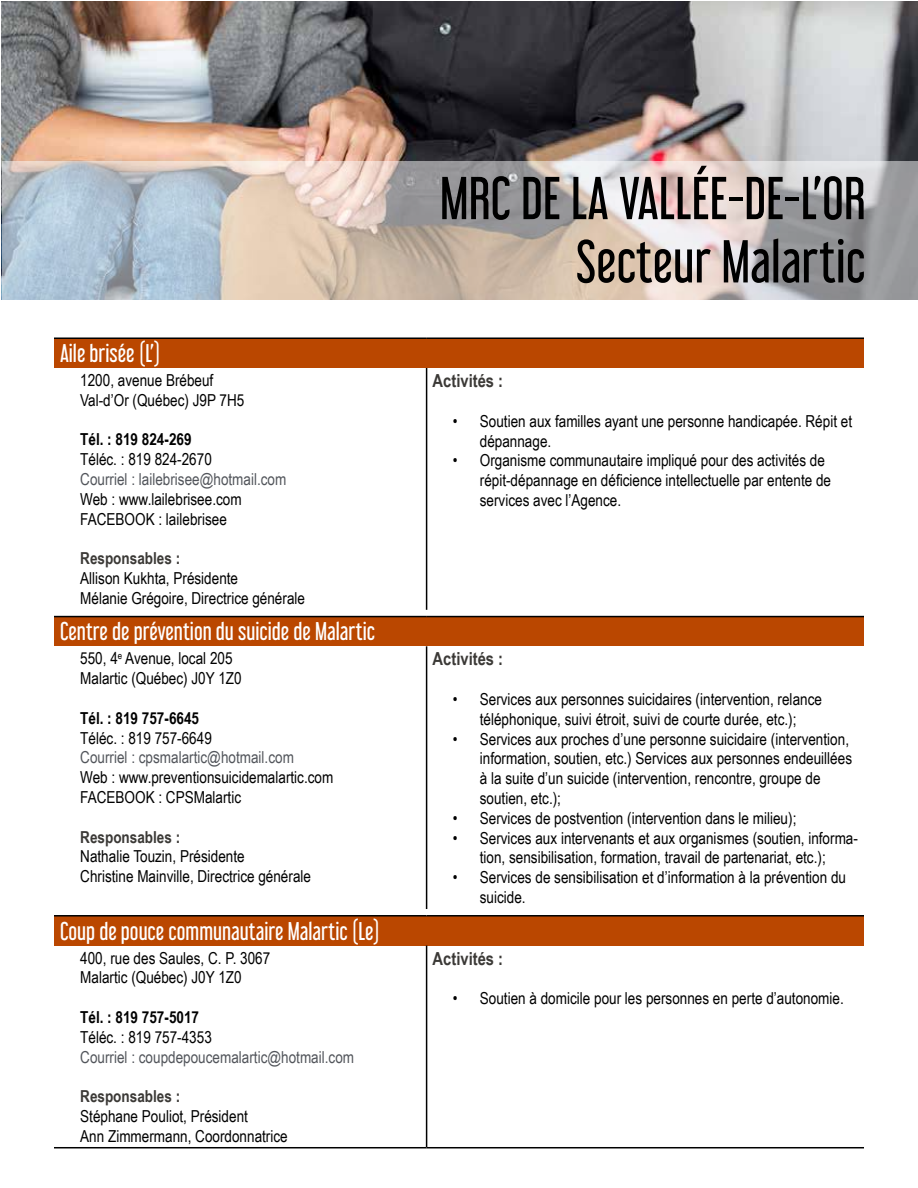
<style>
.page{position:relative;width:918px;height:1188px;background:#fff}
.page>*{position:absolute;margin:0;border:0;box-sizing:border-box;transform-origin:0 0}
.t1{font:54px/63.3px "Libel Suit Rg";color:#000;text-align:right}
.t2{font:22.5px "Libel Suit Rg";color:#fff}
.t3{font:700 18px "Arial Narrow";color:#3b3936}
.t4{font:16.5px/19.8px "Arial Narrow";color:#000}
.t5{font:16.5px "Arial Narrow";color:#52555b}
.t6{font:700 16.5px "Arial Narrow";color:#000}
.t7{font:700 16.5px "Arial Narrow";color:#3b3936}
</style>
<div class="page">
<div style="left:54px;top:338px;width:810px;height:30px;background:#ba4700"></div>
<hr style="left:54px;top:338px;width:373px;height:1px;background:#000">
<hr style="left:427px;top:338px;width:437px;height:1px;background:#000">
<hr style="left:426px;top:368px;width:1px;height:242px;background:#000">
<div style="left:54px;top:617px;width:810px;height:29px;background:#ba4700"></div>
<hr style="left:54px;top:616px;width:373px;height:1px;background:#000">
<hr style="left:427px;top:616px;width:437px;height:1px;background:#000">
<hr style="left:426px;top:646px;width:1px;height:263px;background:#000">
<div style="left:54px;top:916px;width:810px;height:30px;background:#ba4700"></div>
<hr style="left:54px;top:915px;width:373px;height:2px;background:#000">
<hr style="left:427px;top:915px;width:437px;height:2px;background:#000">
<hr style="left:426px;top:946px;width:1px;height:201px;background:#000">
<hr style="left:54px;top:1147px;width:373px;height:1px;background:#000">
<hr style="left:427px;top:1147px;width:437px;height:1px;background:#000">
<img style="left:2px;top:1px;width:916px;height:160px">
<svg style="left:2px;top:161px;width:916px;height:138px;background:#c1bdba"></svg>
<h2 class="t2" style="left:60px;top:335px;width:102px">Aile brisée (L’)</h2>
<p class="t4" style="left:80px;top:370px;width:166px">1200, avenue Brébeuf<br>Val-d’Or (Québec) J9P 7H5</p>
<p class="t6" style="left:80px;top:427px;width:113px">Tél. : 819 824-269</p>
<p class="t4" style="left:80px;top:449px;width:133px">Téléc. : 819 824-2670</p>
<p class="t5" style="left:80px;top:467px;width:208px">Courriel : lailebrisee@hotmail.com</p>
<p class="t4" style="left:80px;top:488px;width:163px">Web : www.lailebrisee.com<br>FACEBOOK : lailebrisee</p>
<p class="t7" style="left:80px;top:546px;width:102px">Responsables :</p>
<p class="t4" style="left:80px;top:568px;width:226px">Allison Kukhta, Présidente<br>Mélanie Grégoire, Directrice générale</p>
<h2 class="t2" style="left:60px;top:613px;width:317px">Centre de prévention du suicide de Malartic</h2>
<p class="t4" style="left:80px;top:648px;width:163px">550, 4<sup>e</sup> Avenue, local 205<br>Malartic (Québec) J0Y 1Z0</p>
<p class="t6" style="left:80px;top:705px;width:120px">Tél. : 819 757-6645</p>
<p class="t4" style="left:80px;top:727px;width:133px">Téléc. : 819 757-6649</p>
<p class="t5" style="left:80px;top:745px;width:215px">Courriel : cpsmalartic@hotmail.com</p>
<p class="t4" style="left:80px;top:767px;width:255px">Web : www.preventionsuicidemalartic.com<br>FACEBOOK : CPSMalartic</p>
<p class="t7" style="left:80px;top:824px;width:102px">Responsables :</p>
<p class="t4" style="left:80px;top:846px;width:232px">Nathalie Touzin, Présidente<br>Christine Mainville, Directrice générale</p>
<h2 class="t2" style="left:60px;top:912px;width:321px">Coup de pouce communautaire Malartic (Le)</h2>
<p class="t4" style="left:80px;top:947px;width:192px">400, rue des Saules, C. P. 3067<br>Malartic (Québec) J0Y 1Z0</p>
<p class="t6" style="left:80px;top:1005px;width:120px">Tél. : 819 757-5017</p>
<p class="t4" style="left:80px;top:1026px;width:133px">Téléc. : 819 757-4353</p>
<p class="t5" style="left:80px;top:1045px;width:275px">Courriel : coupdepoucemalartic@hotmail.com</p>
<p class="t7" style="left:80px;top:1084px;width:102px">Responsables :</p>
<p class="t4" style="left:80px;top:1106px;width:209px">Stéphane Pouliot, Président<br>Ann Zimmermann, Coordonnatrice</p>
<h1 class="t1" style="left:440px;top:161px;width:427px">MRC DE LA VALLÉE-DE-L’OR<br>Secteur Malartic</h1>
<p class="t3" style="left:433px;top:367px;width:72px">Activités :</p>
<p class="t4" style="left:480px;top:410px;width:374px;text-indent:-27px">• Soutien aux familles ayant une personne handicapée. Répit et dépannage.</p>
<p class="t4" style="left:480px;top:450px;width:353px;text-indent:-27px">• Organisme communautaire impliqué pour des activités de répit-dépannage en déficience intellectuelle par entente de services avec l’Agence.</p>
<p class="t3" style="left:433px;top:645px;width:72px">Activités :</p>
<p class="t4" style="left:453px;top:689px;width:371px;text-align:center">• Services aux personnes suicidaires (intervention, relance téléphonique, suivi étroit, suivi de courte durée, etc.);</p>
<p class="t4" style="left:480px;top:728px;width:374px;text-indent:-27px">• Services aux proches d’une personne suicidaire (intervention, information, soutien, etc.) Services aux personnes endeuillées à la suite d’un suicide (intervention, rencontre, groupe de soutien, etc.);</p>
<p class="t4" style="left:453px;top:807px;width:345px">• Services de postvention (intervention dans le milieu);</p>
<p class="t4" style="left:453px;top:827px;width:407px;text-align:center">• Services aux intervenants et aux organismes (soutien, informa&shy;tion, sensibilisation, formation, travail de partenariat, etc.);</p>
<p class="t4" style="left:480px;top:867px;width:368px;text-indent:-27px">• Services de sensibilisation et d’information à la prévention du suicide.</p>
<p class="t3" style="left:433px;top:945px;width:72px">Activités :</p>
<p class="t4" style="left:453px;top:988px;width:393px">• Soutien à domicile pour les personnes en perte d’autonomie.</p>
</div>
